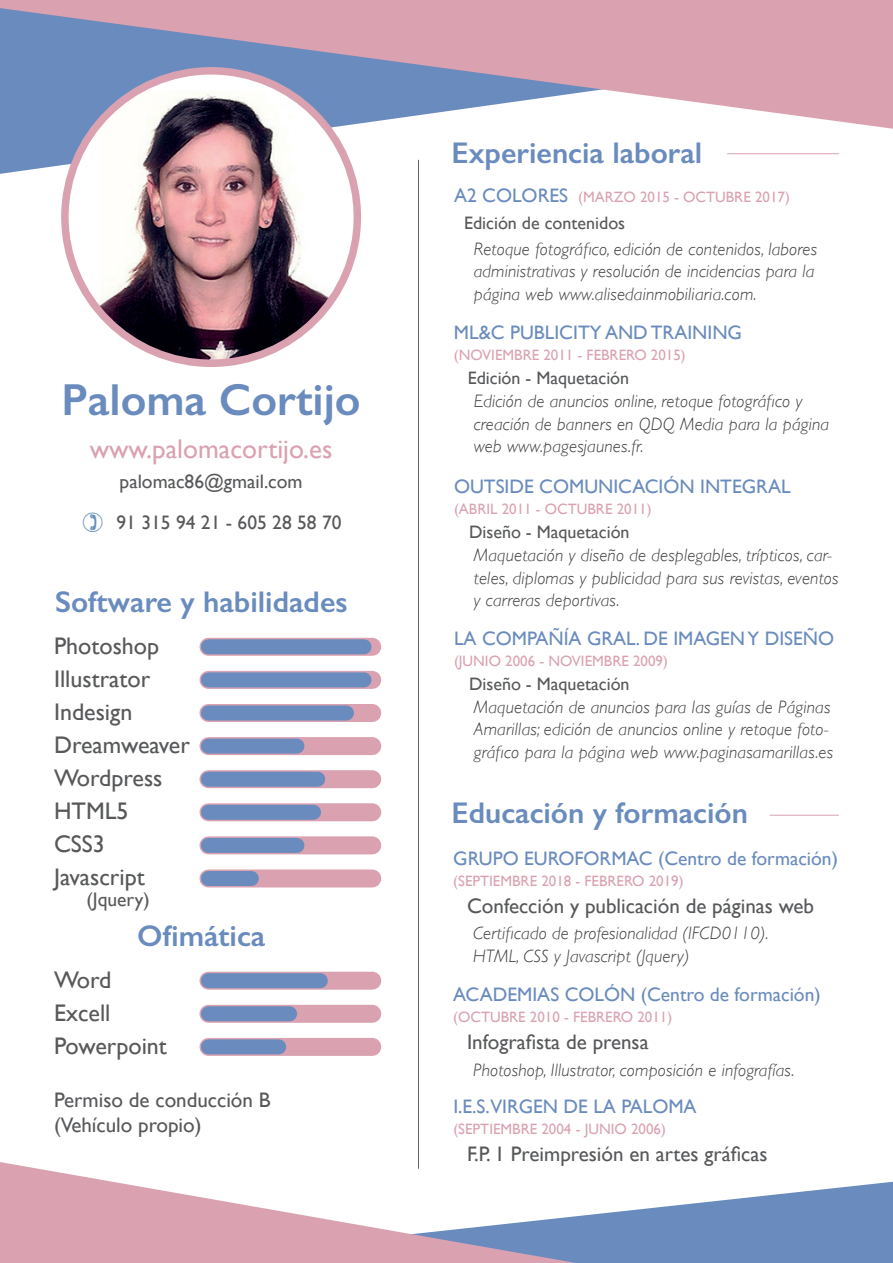
<style>
.page{position:relative;width:893px;height:1263px;background:#fff}
.page>*{position:absolute;margin:0;border:0;box-sizing:border-box;transform-origin:0 0}
.t1{font:600 45px "Gill Sans";color:#698bbd}
.t2{font:600 30px "Gill Sans";color:#698bbd}
.t3{font:27px "Gill Sans";color:#daa2b1}
.t4{font:24px/33px "Gill Sans";color:#57585a}
.t5{font:21px/25.5px "Gill Sans";color:#57585a}
.t6{font:19.5px "Gill Sans";color:#698bbd}
.t7{font:19.5px/40.5px "Gill Sans";color:#57585a}
.t8{font:italic 300 18px/22.5px "Gill Sans";letter-spacing:.01em;color:#3e3e3f}
.t9{font:18px "Gill Sans";color:#57585a}
.t10{font:15px "Gill Sans";color:#daa2b1}
.s1{font-size:19.5px;color:#698bbd}
</style>
<div class="page">
<svg style="left:576px;top:1182px;width:317px;height:81px;fill:#698bbd"></svg>
<svg style="left:0;top:1162px;width:576px;height:101px"></svg>
<svg style="left:0;top:129px;width:839px;height:45px"></svg>
<svg style="left:0;top:0;width:893px;height:129px;background:#bda5bd"></svg>
<svg style="left:65px;top:71px;width:292px;height:292px"></svg>
<img style="left:75px;top:91px;width:273px;height:272px">
<div style="left:61px;top:67px;width:300px;height:300px;border:8px solid #daa2b1;border-radius:50%"></div>
<hr style="left:418px;top:160px;width:1px;height:1009px;background:#636366">
<hr style="left:770px;top:815px;width:69px;height:1px;background:#daa2b1">
<hr style="left:727px;top:153px;width:112px;height:1px;background:#daa2b1">
<svg style="left:208px;top:638px;width:164px;height:18px"></svg>
<svg style="left:208px;top:671px;width:164px;height:18px"></svg>
<svg style="left:208px;top:704px;width:164px;height:18px"></svg>
<div style="left:208px;top:737px;width:164px;height:18px;background:#daa2b1"></div>
<svg style="left:208px;top:770px;width:164px;height:18px"></svg>
<svg style="left:208px;top:803px;width:164px;height:18px"></svg>
<div style="left:208px;top:836px;width:164px;height:18px;background:#daa2b1"></div>
<div style="left:208px;top:869px;width:164px;height:18px;background:#daa2b1"></div>
<div style="left:208px;top:639px;width:156px;height:15px;background:#698bbd"></div>
<div style="left:208px;top:672px;width:156px;height:15px;background:#698bbd"></div>
<div style="left:208px;top:705px;width:138px;height:15px;background:#698bbd"></div>
<div style="left:208px;top:739px;width:89px;height:15px;background:#698bbd"></div>
<div style="left:208px;top:772px;width:110px;height:15px;background:#698bbd"></div>
<div style="left:208px;top:805px;width:106px;height:15px;background:#698bbd"></div>
<div style="left:208px;top:838px;width:89px;height:15px;background:#698bbd"></div>
<div style="left:208px;top:871px;width:43px;height:15px;background:#698bbd"></div>
<svg style="left:208px;top:972px;width:164px;height:18px"></svg>
<div style="left:208px;top:1005px;width:164px;height:18px;background:#daa2b1"></div>
<div style="left:208px;top:1038px;width:164px;height:18px;background:#daa2b1"></div>
<div style="left:208px;top:973px;width:112px;height:15px;background:#698bbd"></div>
<div style="left:208px;top:1006px;width:82px;height:15px;background:#698bbd"></div>
<div style="left:208px;top:1039px;width:71px;height:15px;background:#698bbd"></div>
<h1 class="t1" style="left:61px;top:372px;width:301px">Paloma Cortijo</h1>
<h3 class="t3" style="left:90px;top:433px;width:244px">www.palomacortijo.es</h3>
<p class="t7" style="left:116px;top:461px;width:227px">palomac86@gmail.com<br>91 315 94 21 - 605 28 58 70</p>
<h2 class="t2" style="left:55px;top:583px;width:294px">Software y habilidades</h2>
<h3 class="t4" style="left:54px;top:629px;width:137px">Photoshop<br>Illustrator<br>Indesign<br>Dreamweaver<br>Wordpress<br>HTML5<br>CSS3<br>Javascript</h3>
<p class="t7" style="left:87px;top:879px;width:65px">(Jquery)</p>
<h2 class="t2" style="left:137px;top:918px;width:130px">Ofimática</h2>
<h3 class="t4" style="left:54px;top:963px;width:114px">Word<br>Excell<br>Powerpoint</h3>
<p class="t5" style="left:54px;top:1087px;width:218px">Permiso de conducción B (Vehículo propio)</p>
<h2 class="t2" style="left:452px;top:135px;width:252px">Experiencia laboral</h2>
<p class="t10" style="left:454px;top:188px;width:337px"><span class="s1">A2 COLORES</span> (MARZO 2015 - OCTUBRE 2017)</p>
<p class="t9" style="left:464px;top:212px;width:163px">Edición de contenidos</p>
<p class="t8" style="left:474px;top:238px;width:345px">Retoque fotográfico, edición de contenidos, labores administrativas y resolución de incidencias para la página web www.alisedainmobiliaria.com.</p>
<p class="t6" style="left:454px;top:321px;width:290px">ML&amp;C PUBLICITY AND TRAINING</p>
<p class="t10" style="left:454px;top:346px;width:233px">(NOVIEMBRE 2011 - FEBRERO 2015)</p>
<p class="t9" style="left:468px;top:367px;width:163px">Edición - Maquetación</p>
<p class="t8" style="left:474px;top:390px;width:357px">Edición de anuncios online, retoque fotográfico y creación de banners en QDQ Media para la página web www.pagesjaunes.fr.</p>
<p class="t6" style="left:454px;top:475px;width:338px">OUTSIDE COMUNICACIÓN INTEGRAL</p>
<p class="t10" style="left:454px;top:500px;width:199px">(ABRIL 2011 - OCTUBRE 2011)</p>
<p class="t9" style="left:469px;top:521px;width:162px">Diseño - Maquetación</p>
<p class="t8" style="left:474px;top:544px;width:366px">Maquetación y diseño de desplegables, trípticos, car&shy;teles, diplomas y publicidad para sus revistas, eventos y carreras deportivas.</p>
<p class="t6" style="left:454px;top:626px;width:382px">LA COMPAÑÍA GRAL. DE IMAGEN Y DISEÑO</p>
<p class="t10" style="left:454px;top:652px;width:215px">(JUNIO 2006 - NOVIEMBRE 2009)</p>
<p class="t9" style="left:469px;top:673px;width:162px">Diseño - Maquetación</p>
<p class="t8" style="left:474px;top:695px;width:361px">Maquetación de anuncios para las guías de Páginas<br>Amarillas; edición de anuncios online y retoque foto&shy;gráfico para la página web www.paginasamarillas.es</p>
<h2 class="t2" style="left:452px;top:795px;width:298px">Educación y formación</h2>
<p class="t6" style="left:453px;top:847px;width:386px">GRUPO EUROFORMAC (Centro de formación)</p>
<p class="t10" style="left:453px;top:872px;width:232px">(SEPTIEMBRE 2018 - FEBRERO 2019)</p>
<p class="t5" style="left:467px;top:893px;width:348px">Confección y publicación de páginas web</p>
<p class="t8" style="left:473px;top:922px;width:297px">Certificado de profesionalidad (IFCD0110).<br>HTML, CSS y Javascript (Jquery)</p>
<p class="t6" style="left:453px;top:983px;width:369px">ACADEMIAS COLÓN (Centro de formación)</p>
<p class="t10" style="left:453px;top:1008px;width:220px">(OCTUBRE 2010 - FEBRERO 2011)</p>
<p class="t5" style="left:467px;top:1029px;width:183px">Infografista de prensa</p>
<p class="t8" style="left:473px;top:1059px;width:323px">Photoshop, Illustrator, composición e infografías.</p>
<p class="t6" style="left:453px;top:1095px;width:245px">I.E.S.VIRGEN DE LA PALOMA</p>
<p class="t10" style="left:453px;top:1120px;width:214px">(SEPTIEMBRE 2004 - JUNIO 2006)</p>
<p class="t5" style="left:467px;top:1141px;width:302px">F.P. 1 Preimpresión en artes gráficas</p>
</div>
